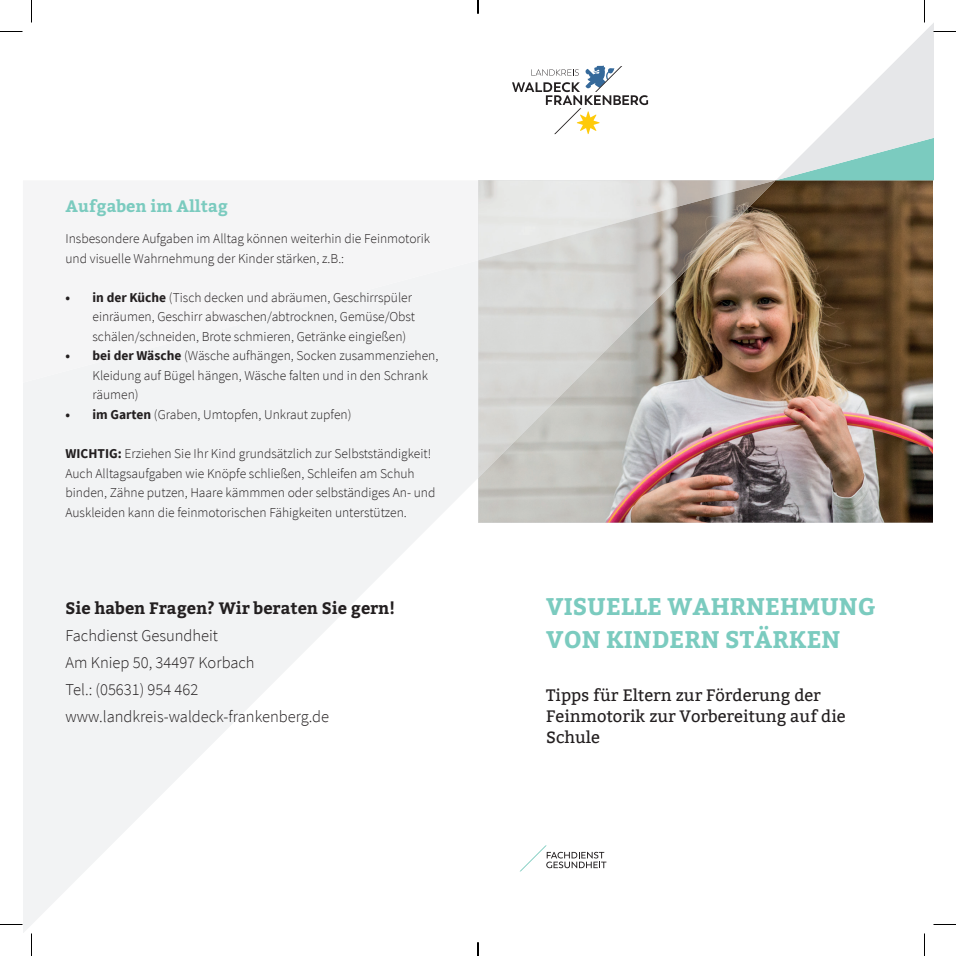
<style>
.page{position:relative;width:956px;height:956px;background:#fff}
.page>*{position:absolute;margin:0;border:0;box-sizing:border-box;transform-origin:0 0}
.t1{font:700 24px/33px "Bitter";color:#7bcbbf}
.t2{font:300 16.5px/27px "Source Sans Pro";color:#231f20}
.t3{font:16.5px/21px "Bitter";color:#231f20}
.t4{font:700 16.5px "Bitter";color:#231f20}
.t5{font:700 16.5px "Bitter";color:#7bcbbf}
.t6{font:300 13.5px/19.5px "Source Sans Pro";color:#231f20}
.s1{font-weight:700}
</style>
<div class="page">
<img style="left:478px;top:180px;width:455px;height:343px">
<svg style="left:512px;top:66px;width:136px;height:68px"></svg>
<svg style="left:23px;top:383px;width:455px;height:550px;fill:#f2f3f4"></svg>
<img style="left:478px;top:383px;width:100px;height:95px">
<svg style="left:24px;top:260px;width:752px;height:123px;fill:#f2f3f4"></svg>
<img style="left:478px;top:180px;width:298px;height:80px">
<svg style="left:520px;top:845px;width:86px;height:26px"></svg>
<svg style="left:0;top:31px;width:22px;height:1px"></svg>
<svg style="left:0;top:924px;width:22px;height:1px"></svg>
<svg style="left:933px;top:924px;width:23px;height:1px"></svg>
<svg style="left:31px;top:0;width:1px;height:23px"></svg>
<svg style="left:31px;top:933px;width:1px;height:23px"></svg>
<svg style="left:776px;top:0;width:180px;height:180px"></svg>
<svg style="left:924px;top:933px;width:1px;height:23px"></svg>
<svg style="left:477px;top:0;width:2px;height:14px"></svg>
<svg style="left:477px;top:942px;width:2px;height:14px"></svg>
<p class="t5" style="left:66px;top:197px;width:164px">Aufgaben im Alltag</p>
<p class="t6" style="left:66px;top:229px;width:366px">Insbesondere Aufgaben im Alltag können weiterhin die Feinmotorik und visuelle Wahrnehmung der Kinder stärken, z.B.:</p>
<p class="t6" style="left:93px;top:288px;width:324px;text-indent:-27px"><span class="s1">• in der Küche</span> (Tisch decken und abräumen, Geschirrspüler einräumen, Geschirr abwaschen/abtrocknen, Gemüse/Obst schälen/schneiden, Brote schmieren, Getränke eingießen)</p>
<p class="t6" style="left:93px;top:346px;width:347px;text-indent:-27px"><span class="s1">• bei der Wäsche</span> (Wäsche aufhängen, Socken zusammenziehen,<br>Kleidung auf Bügel hängen, Wäsche falten und in den Schrank räumen)</p>
<p class="t6" style="left:66px;top:404px;width:287px"><span class="s1">• im Garten</span> (Graben, Umtopfen, Unkraut zupfen)</p>
<p class="t6" style="left:66px;top:444px;width:371px"><span class="s1">WICHTIG:</span> Erziehen Sie Ihr Kind grundsätzlich zur Selbstständigkeit!<br>Auch Alltagsaufgaben wie Knöpfe schließen, Schleifen am Schuh binden, Zähne putzen, Haare kämmmen oder selbständiges An- und Auskleiden kann die feinmotorischen Fähigkeiten unterstützen.</p>
<p class="t4" style="left:66px;top:598px;width:331px">Sie haben Fragen? Wir beraten Sie gern!</p>
<p class="t2" style="left:66px;top:622px;width:265px">Fachdienst Gesundheit<br>Am Kniep 50, 34497 Korbach<br>Tel.: (05631) 954 462 www.landkreis-waldeck-frankenberg.de</p>
<h1 class="t1" style="left:546px;top:590px;width:331px">VISUELLE WAHRNEHMUNG<br>VON KINDERN STÄRKEN</h1>
<p class="t3" style="left:546px;top:685px;width:301px">Tipps für Eltern zur Förderung der<br>Feinmotorik zur Vorbereitung auf die<br>Schule</p>
</div>
